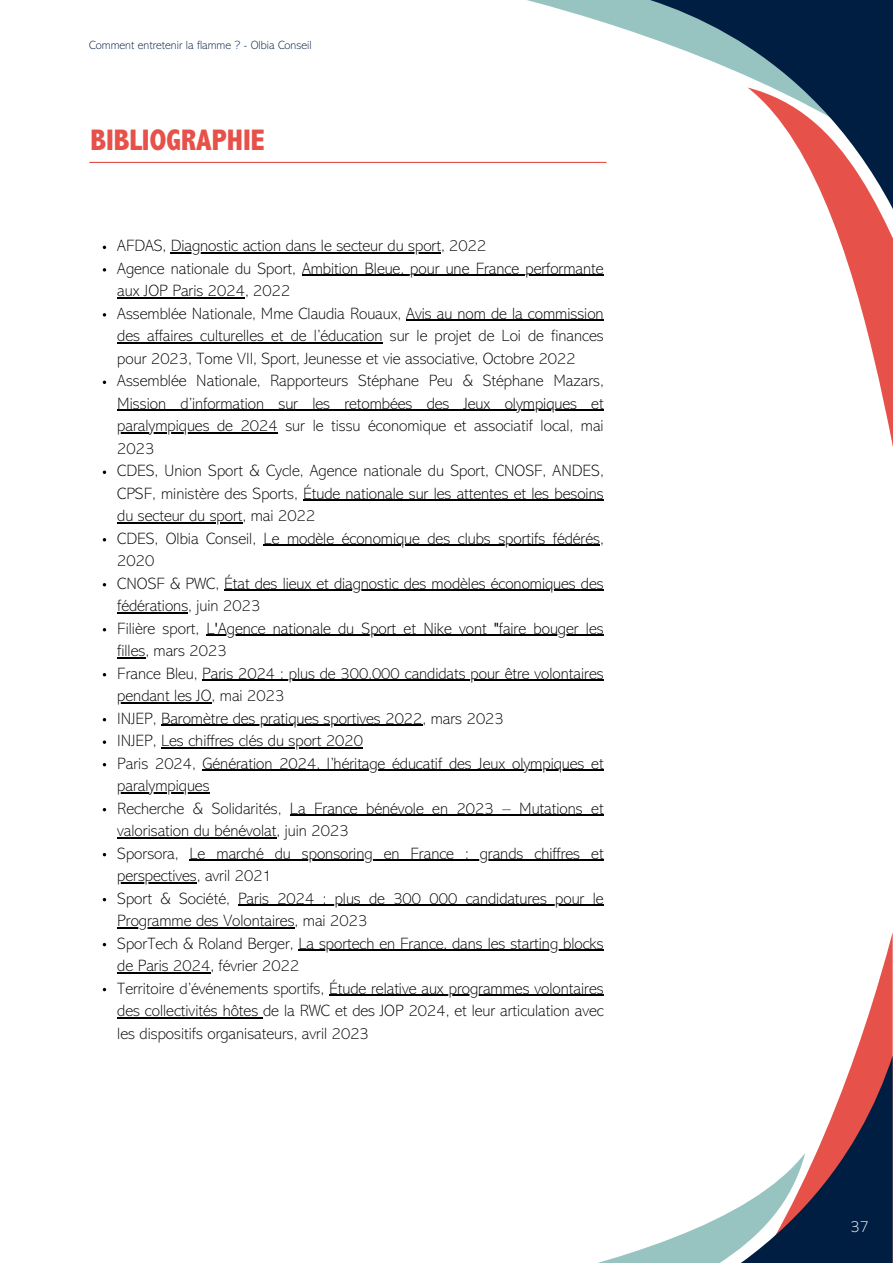
<style>
.page{position:relative;width:893px;height:1264px;background:#fff}
.page>*{position:absolute;margin:0;border:0;box-sizing:border-box;transform-origin:0 0}
.t1{font:800 condensed 30px "Abadi MT Std";color:#e65149}
.t2{font:200 16.5px/22.5px "Abadi MT Std";color:#000}
.t3{font:200 16.5px "Abadi MT Std";color:#fff}
.t4{font:200 12px "Abadi MT Std";color:#001e41}
</style>
<div class="page">
<svg style="left:526px;top:0;width:124px;height:163px"></svg>
<svg style="left:650px;top:0;width:242px;height:87px;background:#456278"></svg>
<svg style="left:747px;top:87px;width:145px;height:355px"></svg>
<svg style="left:855px;top:935px;width:37px;height:120px"></svg>
<svg style="left:805px;top:1055px;width:87px;height:207px;fill:#001e41"></svg>
<svg style="left:601px;top:1153px;width:204px;height:109px"></svg>
<hr style="left:171px;top:252px;width:270px;height:1px;background:#000">
<hr style="left:302px;top:275px;width:301px;height:1px;background:#000">
<hr style="left:117px;top:297px;width:128px;height:1px;background:#000">
<hr style="left:406px;top:320px;width:197px;height:1px;background:#000">
<hr style="left:117px;top:342px;width:265px;height:1px;background:#000">
<svg style="left:103px;top:380px;width:3px;height:4px"></svg>
<hr style="left:117px;top:410px;width:486px;height:1px;background:#000">
<hr style="left:117px;top:432px;width:161px;height:1px;background:#000">
<svg style="left:103px;top:470px;width:3px;height:4px"></svg>
<hr style="left:303px;top:500px;width:300px;height:1px;background:#000">
<hr style="left:117px;top:522px;width:125px;height:1px;background:#000">
<hr style="left:263px;top:545px;width:337px;height:1px;background:#000">
<hr style="left:224px;top:590px;width:379px;height:1px;background:#000">
<hr style="left:117px;top:612px;width:71px;height:1px;background:#000">
<hr style="left:206px;top:634px;width:397px;height:2px;background:#000">
<svg style="left:117px;top:657px;width:28px;height:1px"></svg>
<hr style="left:202px;top:679px;width:401px;height:2px;background:#000">
<hr style="left:117px;top:702px;width:94px;height:1px;background:#000">
<hr style="left:161px;top:724px;width:261px;height:2px;background:#000">
<svg style="left:103px;top:740px;width:3px;height:4px"></svg>
<hr style="left:161px;top:747px;width:202px;height:1px;background:#000">
<hr style="left:203px;top:769px;width:400px;height:1px;background:#000">
<hr style="left:117px;top:792px;width:92px;height:1px;background:#000">
<hr style="left:290px;top:814px;width:313px;height:1px;background:#000">
<hr style="left:117px;top:837px;width:159px;height:1px;background:#000">
<hr style="left:189px;top:859px;width:414px;height:1px;background:#000">
<hr style="left:117px;top:882px;width:80px;height:1px;background:#000">
<hr style="left:238px;top:904px;width:365px;height:1px;background:#000">
<hr style="left:117px;top:927px;width:177px;height:1px;background:#000">
<hr style="left:298px;top:949px;width:305px;height:1px;background:#000">
<hr style="left:117px;top:972px;width:93px;height:1px;background:#000">
<hr style="left:329px;top:994px;width:274px;height:1px;background:#000">
<hr style="left:117px;top:1017px;width:146px;height:1px;background:#000">
<hr style="left:89px;top:162px;width:517px;height:1px;background:#e65149">
<p class="t4" style="left:89px;top:41px;width:224px">Comment entretenir la flamme ? - Olbia Conseil</p>
<p class="t1" style="left:90px;top:130px;width:176px">BIBLIOGRAPHIE</p>
<p class="t2" style="left:117px;top:236px;width:370px">AFDAS, Diagnostic action dans le secteur du sport, 2022</p>
<p class="t2" style="left:117px;top:259px;width:488px">Agence nationale du Sport, Ambition Bleue, pour une France performante aux JOP Paris 2024, 2022</p>
<p class="t2" style="left:117px;top:304px;width:488px;text-align:justify">Assemblée Nationale, Mme Claudia Rouaux, Avis au nom de la commission des affaires culturelles et de l’éducation sur le projet de Loi de finances pour 2023, Tome VII, Sport, Jeunesse et vie associative, Octobre 2022</p>
<p class="t2" style="left:117px;top:371px;width:488px;text-align:justify">Assemblée Nationale, Rapporteurs Stéphane Peu &amp; Stéphane Mazars, Mission d’information sur les retombées des Jeux olympiques et paralympiques de 2024 sur le tissu économique et associatif local, mai 2023</p>
<p class="t2" style="left:117px;top:461px;width:488px;text-align:justify">CDES, Union Sport &amp; Cycle, Agence nationale du Sport, CNOSF, ANDES, CPSF, ministère des Sports, Étude nationale sur les attentes et les besoins du secteur du sport, mai 2022</p>
<p class="t2" style="left:117px;top:528px;width:488px">CDES, Olbia Conseil, Le modèle économique des clubs sportifs fédérés,<br>2020</p>
<p class="t2" style="left:117px;top:573px;width:488px">CNOSF &amp; PWC, État des lieux et diagnostic des modèles économiques des fédérations, juin 2023</p>
<p class="t2" style="left:117px;top:618px;width:488px">Filière sport, L'Agence nationale du Sport et Nike vont "faire bouger les filles, mars 2023</p>
<p class="t2" style="left:117px;top:663px;width:488px">France Bleu, Paris 2024 : plus de 300.000 candidats pour être volontaires pendant les JO, mai 2023</p>
<p class="t2" style="left:117px;top:708px;width:388px">INJEP, Baromètre des pratiques sportives 2022, mars 2023</p>
<p class="t2" style="left:117px;top:731px;width:247px">INJEP, Les chiffres clés du sport 2020</p>
<p class="t2" style="left:117px;top:753px;width:488px">Paris 2024, Génération 2024, l’héritage éducatif des Jeux olympiques et paralympiques</p>
<p class="t2" style="left:117px;top:798px;width:488px">Recherche &amp; Solidarités, La France bénévole en 2023 – Mutations et valorisation du bénévolat, juin 2023</p>
<p class="t2" style="left:117px;top:843px;width:488px">Sporsora, Le marché du sponsoring en France : grands chiffres et perspectives, avril 2021</p>
<p class="t2" style="left:117px;top:888px;width:488px">Sport &amp; Société, Paris 2024 : plus de 300 000 candidatures pour le<br>Programme des Volontaires, mai 2023</p>
<p class="t2" style="left:117px;top:933px;width:488px">SporTech &amp; Roland Berger, La sportech en France, dans les starting blocks de Paris 2024, février 2022</p>
<p class="t2" style="left:117px;top:978px;width:488px;text-align:justify">Territoire d’événements sportifs, Étude relative aux programmes volontaires des collectivités hôtes de la RWC et des JOP 2024, et leur articulation avec les dispositifs organisateurs, avril 2023</p>
<p class="t3" style="left:850px;top:1220px;width:20px">37</p>
</div>
